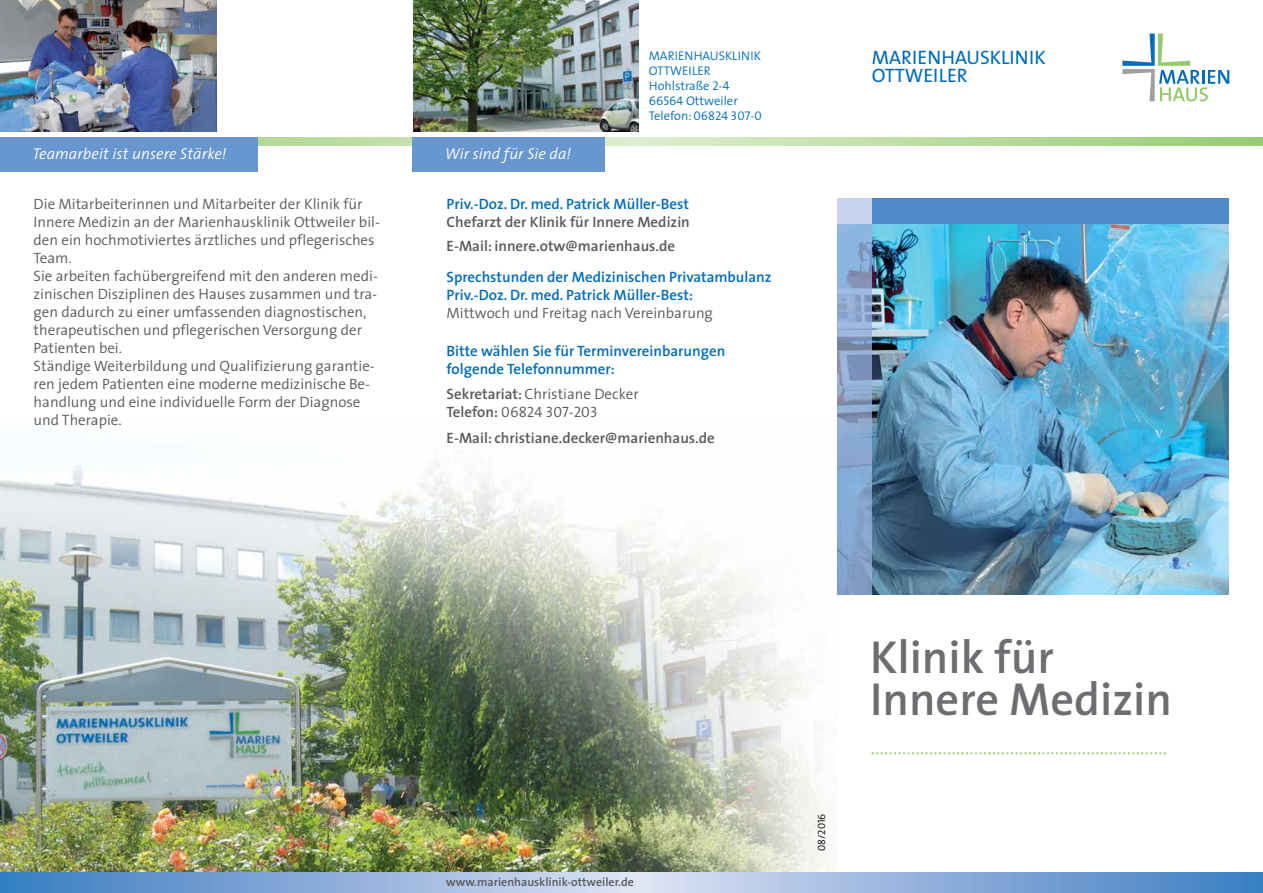
<style>
.page{position:relative;width:1263px;height:893px;background:#fff}
.page>*{position:absolute;margin:0;border:0;box-sizing:border-box;transform-origin:0 0}
.t1{font:600 46.5px/42px "The Sans";color:#6d6e71}
.t2{font:19.5px/18px "The Sans";color:#006cb7}
.t3{font:italic 300 15.75px "The Sans";letter-spacing:.005em;color:#fff}
.t4{font:300 15px/18px "The Sans";color:#58595b}
.t5{font:600 15px/18px "The Sans";color:#006cb7}
.t6{font:600 15px/24px "The Sans";color:#58595b}
.t7{font:15px "The Sans Semi Light Caps";color:#58595b}
.t8{font:12.6px/15px "The Sans Semi Light Caps";color:#006cb7}
.t9{font:300 12.6px/15px "The Sans";color:#006cb7}
.t10{font:600 12px "The Sans";color:#58595b}
.t11{font:10.5px "The Sans Semi Light Caps";color:#000}
.s1{font-family:"The Sans Semi Light Caps";font-weight:400}
.s2{font-family:"The Sans";font-weight:300}
.s3{font-weight:600}
.s4{font-family:"The Sans";font-weight:600}
</style>
<div class="page">
<img style="left:0;top:420px;width:838px;height:452px">
<img style="left:872px;top:224px;width:357px;height:371px">
<img style="left:0;top:0;width:217px;height:131px">
<svg style="left:1122px;top:34px;width:107px;height:67px"></svg>
<img style="left:413px;top:0;width:225px;height:131px">
<div style="left:872px;top:198px;width:357px;height:26px;background:#4e89c8"></div>
<div style="left:838px;top:198px;width:34px;height:26px;background:#c7d4ed"></div>
<img style="left:838px;top:224px;width:34px;height:371px">
<svg style="left:0;top:872px;width:1263px;height:21px;background:#8baeda"></svg>
<svg style="left:871px;top:752px;width:295px;height:2px"></svg>
<svg style="left:258px;top:137px;width:1005px;height:9px;background:#bbdca1"></svg>
<div style="left:0;top:137px;width:258px;height:34px;background:#6896cf"></div>
<div style="left:413px;top:137px;width:192px;height:34px;background:#6896cf"></div>
<p class="t3" style="left:33px;top:148px;width:195px">Teamarbeit ist unsere Stärke!</p>
<p class="t3" style="left:445px;top:148px;width:128px">Wir sind für Sie da!</p>
<p class="t8" style="left:649px;top:49px;width:114px">MARIENHAUSKLINIK<br>OTTWEILER</p>
<p class="t9" style="left:649px;top:80px;width:90px">Hohlstraße <span class="s1">2-4<br>66564</span> Ottweiler</p>
<p class="t8" style="left:649px;top:109px;width:114px"><span class="s2">Telefon:</span> 06824 307-0</p>
<p class="t4" style="left:34px;top:197px;width:348px">Die Mitarbeiterinnen und Mitarbeiter der Klinik für Innere Medizin an der Marienhausklinik Ottweiler bil&shy;den ein hochmotiviertes ärztliches und pflegerisches Team.<br>Sie arbeiten fachübergreifend mit den anderen medi&shy;zinischen Disziplinen des Hauses zusammen und tra&shy;gen dadurch zu einer umfassenden diagnostischen, therapeutischen und pflegerischen Versorgung der Patienten bei.<br>Ständige Weiterbildung und Qualifizierung garantie&shy;ren jedem Patienten eine moderne medizinische Be&shy;handlung und eine individuelle Form der Diagnose und Therapie.</p>
<p class="t5" style="left:446px;top:196px;width:244px">Priv.-Doz. Dr. med. Patrick Müller-Best</p>
<p class="t6" style="left:446px;top:211px;width:245px">Chefarzt der Klinik für Innere Medizin<br>E-Mail: innere.otw@marienhaus.de</p>
<p class="t5" style="left:446px;top:269px;width:327px">Sprechstunden der Medizinischen Privatambulanz<br>Priv.-Doz. Dr. med. Patrick Müller-Best:</p>
<p class="t4" style="left:446px;top:306px;width:268px">Mittwoch und Freitag nach Vereinbarung</p>
<p class="t5" style="left:446px;top:343px;width:280px">Bitte wählen Sie für Terminvereinbarungen folgende Telefonnummer:</p>
<p class="t4" style="left:446px;top:387px;width:194px"><span class="s3">Sekretariat:</span> Christiane Decker</p>
<p class="t7" style="left:446px;top:407px;width:153px"><span class="s4">Telefon:</span> 06824 307-203</p>
<p class="t6" style="left:446px;top:427px;width:270px">E-Mail: christiane.decker@marienhaus.de</p>
<h2 class="t2" style="left:872px;top:50px;width:175px">MARIENHAUSKLINIK<br>OTTWEILER</h2>
<p class="t10" style="left:446px;top:877px;width:189px">www.marienhausklinik-ottweiler.de</p>
<p class="t11" style="left:818px;top:851px;width:39px;rotate:-90deg">08/2016</p>
<h1 class="t1" style="left:870px;top:641px;width:304px">Klinik für<br>Innere Medizin</h1>
</div>
